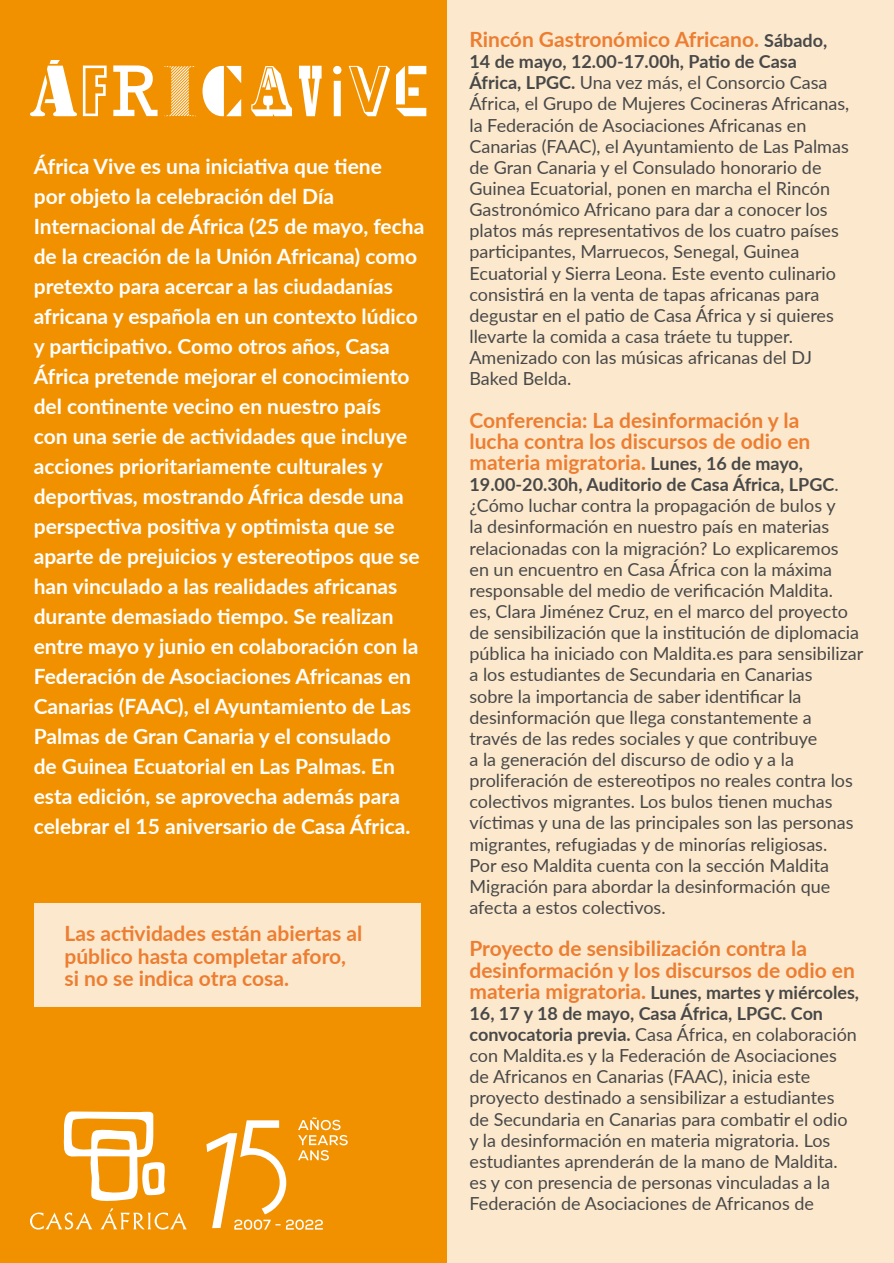
<style>
.page{position:relative;width:894px;height:1263px;background:#fce9cd}
.page>*{position:absolute;margin:0;border:0;box-sizing:border-box;transform-origin:0 0}
.t1{font:700 21px/30px "Lato";color:#fff}
.t2{font:700 21px/21.1px "Lato";color:#ed7d31}
.t3{font:18px/21.1px "Lato";color:#484848}
.s1{font-size:18px;color:#484848}
.s2{font-weight:700}
.s3{font-weight:700;font-size:21px;color:#ed7d31}
</style>
<div class="page">
<div style="left:0;top:0;width:447px;height:1263px;background:#f29100"></div>
<svg style="left:83px;top:66px;width:24px;height:50px"></svg>
<svg style="left:113px;top:65px;width:45px;height:51px"></svg>
<svg style="left:30px;top:60px;width:47px;height:56px"></svg>
<svg style="left:299px;top:66px;width:23px;height:50px"></svg>
<svg style="left:349px;top:66px;width:41px;height:50px"></svg>
<svg style="left:396px;top:66px;width:30px;height:50px"></svg>
<svg style="left:333px;top:66px;width:8px;height:50px"></svg>
<svg style="left:251px;top:66px;width:41px;height:50px"></svg>
<svg style="left:164px;top:66px;width:32px;height:50px"></svg>
<svg style="left:203px;top:66px;width:38px;height:50px"></svg>
<svg style="left:30px;top:1111px;width:157px;height:119px"></svg>
<svg style="left:206px;top:1117px;width:142px;height:113px"></svg>
<div style="left:34px;top:904px;width:387px;height:103px;background:#fce9cd"></div>
<p class="t1" style="left:34px;top:150px;width:392px">África Vive es una iniciativa que tiene<br>por objeto la celebración del Día Internacional de África (25 de mayo, fecha de la creación de la Unión Africana) como pretexto para acercar a las ciudadanías africana y española en un contexto lúdico y participativo. Como otros años, Casa África pretende mejorar el conocimiento del continente vecino en nuestro país<br>con una serie de actividades que incluye acciones prioritariamente culturales y deportivas, mostrando África desde una perspectiva positiva y optimista que se aparte de prejuicios y estereotipos que se han vinculado a las realidades africanas durante demasiado tiempo. Se realizan entre mayo y junio en colaboración con la Federación de Asociaciones Africanas en Canarias (FAAC), el Ayuntamiento de Las Palmas de Gran Canaria y el consulado<br>de Guinea Ecuatorial en Las Palmas. En esta edición, se aprovecha además para celebrar el 15 aniversario de Casa África.</p>
<p class="t2" style="left:64px;top:921px;width:299px;line-height:22.5px">Las actividades están abiertas al público hasta completar aforo, si no se indica otra cosa.</p>
<p class="t2" style="left:470px;top:28px;width:359px">Rincón Gastronómico Africano. <span class="s1">Sábado,</span></p>
<p class="t3" style="left:470px;top:50px;width:381px"><span class="s2">14 de mayo, 12.00-17.00h, Patio de Casa África, LPGC.</span> Una vez más, el Consorcio Casa África, el Grupo de Mujeres Cocineras Africanas, la Federación de Asociaciones Africanas en Canarias (FAAC), el Ayuntamiento de Las Palmas de Gran Canaria y el Consulado honorario de Guinea Ecuatorial, ponen en marcha el Rincón Gastronómico Africano para dar a conocer los platos más representativos de los cuatro países participantes, Marruecos, Senegal, Guinea Ecuatorial y Sierra Leona. Este evento culinario consistirá en la venta de tapas africanas para degustar en el patio de Casa África y si quieres llevarte la comida a casa tráete tu tupper.<br>Amenizado con las músicas africanas del DJ Baked Belda.</p>
<p class="t2" style="left:470px;top:408px;width:342px">Conferencia: La desinformación y la lucha contra los discursos de odio en materia migratoria. <span class="s1">Lunes, 16 de mayo,</span></p>
<p class="t3" style="left:470px;top:473px;width:395px"><span class="s2">19.00-20.30h, Auditorio de Casa África, LPGC</span>. ¿Cómo luchar contra la propagación de bulos y<br>la desinformación en nuestro país en materias relacionadas con la migración? Lo explicaremos<br>en un encuentro en Casa África con la máxima responsable del medio de verificación Maldita.<br>es, Clara Jiménez Cruz, en el marco del proyecto de sensibilización que la institución de diplomacia pública ha iniciado con Maldita.es para sensibilizar a los estudiantes de Secundaria en Canarias<br>sobre la importancia de saber identificar la desinformación que llega constantemente a través de las redes sociales y que contribuye<br>a la generación del discurso de odio y a la proliferación de estereotipos no reales contra los colectivos migrantes. Los bulos tienen muchas víctimas y una de las principales son las personas migrantes, refugiadas y de minorías religiosas.<br>Por eso Maldita cuenta con la sección Maldita Migración para abordar la desinformación que afecta a estos colectivos.</p>
<p class="t2" style="left:470px;top:937px;width:387px">Proyecto de sensibilización contra la desinformación y los discursos de odio en</p>
<p class="t3" style="left:470px;top:981px;width:391px"><span class="s3">materia migratoria.</span> <span class="s2">Lunes, martes y miércoles, 16, 17 y 18 de mayo, Casa África, LPGC. Con convocatoria previa.</span> Casa África, en colaboración con Maldita.es y la Federación de Asociaciones de Africanos en Canarias (FAAC), inicia este proyecto destinado a sensibilizar a estudiantes<br>de Secundaria en Canarias para combatir el odio y la desinformación en materia migratoria. Los estudiantes aprenderán de la mano de Maldita. es y con presencia de personas vinculadas a la Federación de Asociaciones de Africanos de</p>
</div>
